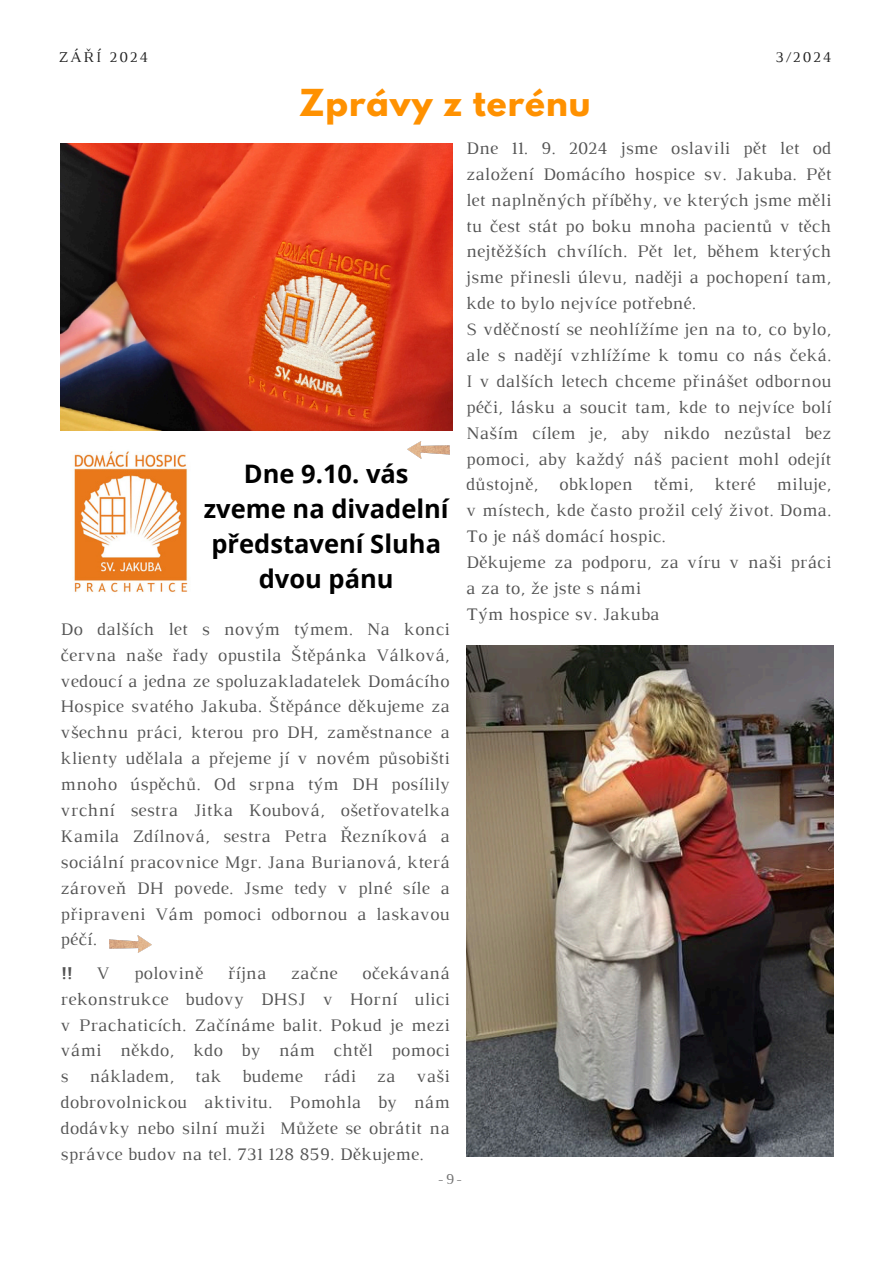
<style>
.page{position:relative;width:894px;height:1264px;background:#fff}
.page>*{position:absolute;margin:0;border:0;box-sizing:border-box;transform-origin:0 0}
.t1{font:700 33px "League Spartan";letter-spacing:.03em;color:#ff9100}
.t2{font:700 25.5px/34.8px "Open Sans";color:#000;text-align:center}
.t3{font:18px/25.8px "Luthier";letter-spacing:.015em;color:#545454;text-align:justify}
.t4{font:700 18px "Luthier";color:#545454}
.t5{font:15.3px "Luthier";letter-spacing:.14em;color:#222}
.t6{font:15.3px "Luthier";color:#737373}
</style>
<div class="page">
<img style="left:109px;top:935px;width:43px;height:17px">
<img style="left:407px;top:441px;width:43px;height:17px">
<img style="left:61px;top:144px;width:391px;height:287px">
<img style="left:466px;top:645px;width:367px;height:511px">
<img style="left:74px;top:451px;width:114px;height:142px">
<p class="t5" style="left:58px;top:51px;width:91px">ZÁŘÍ 2024</p>
<p class="t5" style="left:775px;top:51px;width:58px">3/2024</p>
<p class="t1" style="left:299px;top:87px;width:293px">Zprávy z terénu</p>
<p class="t2" style="left:204px;top:455px;width:246px">Dne 9.10. vás zveme na divadelní představení Sluha dvou pánu</p>
<h3 class="t3" style="left:61px;top:617px;width:390px">Do dalších let s novým týmem. Na konci června naše řady opustila Štěpánka Válková, vedoucí a jedna ze spoluzakladatelek Domácího Hospice svatého Jakuba. Štěpánce děkujeme za všechnu práci, kterou pro DH, zaměstnance a klienty udělala a přejeme jí v novém působišti mnoho úspěchů. Od srpna tým DH posílily vrchní sestra Jitka Koubová, ošetřovatelka Kamila Zdílnová, sestra Petra Řezníková a sociální pracovnice Mgr. Jana Burianová, která zároveň DH povede. Jsme tedy v plné síle a připraveni Vám pomoci odbornou a laskavou péčí.</h3>
<p class="t3" style="left:61px;top:961px;width:390px;text-indent:301px">očekávaná rekonstrukce budovy DHSJ v Horní ulici v Prachaticích. Začínáme balit. Pokud je mezi vámi někdo, kdo by nám chtěl pomoci s nákladem, tak budeme rádi za vaši dobrovolnickou aktivitu. Pomohla by nám dodávky nebo silní muži Můžete se obrátit na správce budov na tel. 731 128 859. Děkujeme.</p>
<p class="t4" style="left:61px;top:966px;width:13px">!!</p>
<p class="t3" style="left:96px;top:961px;width:15px">V</p>
<p class="t3" style="left:134px;top:961px;width:70px">polovině</p>
<p class="t3" style="left:227px;top:961px;width:40px">října</p>
<p class="t3" style="left:291px;top:961px;width:48px">začne</p>
<p class="t3" style="left:466px;top:136px;width:366px;text-align:left">Dne 11. 9. 2024 jsme oslavili pět let od založení Domácího hospice sv. Jakuba. Pět let naplněných příběhy, ve kterých jsme měli tu čest stát po boku mnoha pacientů v těch nejtěžších chvílích. Pět let, během kterých jsme přinesli úlevu, naději a pochopení tam, kde to bylo nejvíce potřebné.<br>S vděčností se neohlížíme jen na to, co bylo, ale s nadějí vzhlížíme k tomu co nás čeká.<br>I v dalších letech chceme přinášet odbornou péči, lásku a soucit tam, kde to nejvíce bolí Naším cílem je, aby nikdo nezůstal bez pomoci, aby každý náš pacient mohl odejít důstojně, obklopen těmi, které miluje, v místech, kde často prožil celý život. Doma.<br>To je náš domácí hospic.<br>Děkujeme za podporu, za víru v naši práci a za to, že jste s námi<br>Tým hospice sv. Jakuba</p>
<h2 class="t6" style="left:437px;top:1173px;width:26px">-9-</h2>
</div>
